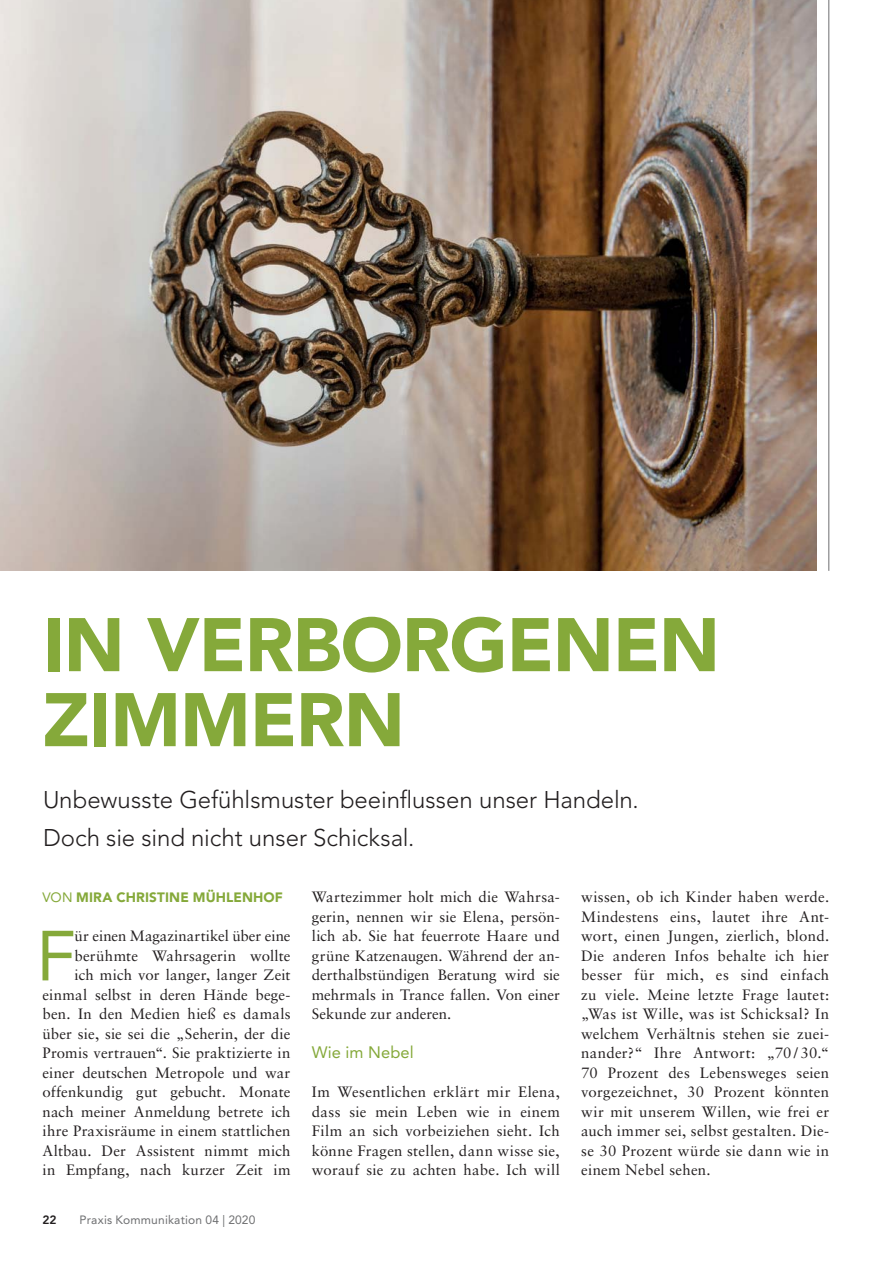
<style>
.page{position:relative;width:893px;height:1263px;background:#fff}
.page>*{position:absolute;margin:0;border:0;box-sizing:border-box;transform-origin:0 0}
.t1{font:900 75px/75px "Avenir LT Std";letter-spacing:-.015em;color:#85a93a}
.t2{font:70.05px "Avenir LT Std";color:#85a93a}
.t3{font:300 24px/37.5px "Avenir LT Std";color:#231f20}
.t4{font:16.5px "Avenir LT Std";color:#85a93a}
.t5{font:15px/19.5px "Sabon LT Std";letter-spacing:.01em;color:#231f20;text-align:justify}
.t6{font:900 13.5px "Avenir LT Std";letter-spacing:.01em;color:#85a93a}
.t7{font:12px "Avenir LT Std";letter-spacing:.015em;color:#6d6e70}
.t8{font:800 12px "Avenir LT Std";color:#231f20}
.s1{font-weight:400}
</style>
<div class="page">
<img style="left:0;top:0;width:816px;height:571px">
<hr style="left:828px;top:0;width:1px;height:571px;background:#6d6e70">
<h1 class="t1" style="left:43px;top:611px;width:679px">IN VERBORGENEN<br>ZIMMERN</h1>
<h3 class="t3" style="left:43px;top:782px;width:597px">Unbewusste Gefühlsmuster beeinflussen unser Handeln.<br>Doch sie sind nicht unser Schicksal.</h3>
<p class="t6" style="left:43px;top:891px;width:242px"><span class="s1">VON</span> MIRA CHRISTINE MÜHLENHOF</p>
<p class="t5" style="left:43px;top:927px;width:250px;text-align:right">ür einen Magazinartikel über eine berühmte Wahrsagerin wollte<br>ich mich vor langer, langer Zeit einmal selbst in deren Hände bege&shy;ben. In den Medien hieß es damals über sie, sie sei die „Seherin, der die Promis vertrauen“. Sie praktizierte in einer deutschen Metropole und war offenkundig gut gebucht. Monate nach meiner Anmeldung betrete ich ihre Praxisräume in einem stattlichen Altbau. Der Assistent nimmt mich in Empfang, nach kurzer Zeit im</p>
<h2 class="t2" style="left:36px;top:922px;width:40px">F</h2>
<p class="t8" style="left:43px;top:1213px;width:16px">22</p>
<p class="t7" style="left:80px;top:1213px;width:177px">Praxis Kommunikation 04 | 2020</p>
<p class="t5" style="left:312px;top:888px;width:250px">Wartezimmer holt mich die Wahrsa&shy;gerin, nennen wir sie Elena, persön&shy;lich ab. Sie hat feuerrote Haare und grüne Katzenaugen. Während der an&shy;derthalbstündigen Beratung wird sie mehrmals in Trance fallen. Von einer Sekunde zur anderen.</p>
<p class="t4" style="left:312px;top:1045px;width:103px">Wie im Nebel</p>
<p class="t5" style="left:312px;top:1083px;width:250px">Im Wesentlichen erklärt mir Elena, dass sie mein Leben wie in einem Film an sich vorbeiziehen sieht. Ich könne Fragen stellen, dann wisse sie, worauf sie zu achten habe. Ich will</p>
<p class="t5" style="left:581px;top:888px;width:250px">wissen, ob ich Kinder haben werde.<br>Mindestens eins, lautet ihre Ant&shy;wort, einen Jungen, zierlich, blond.<br>Die anderen Infos behalte ich hier besser für mich, es sind einfach zu viele. Meine letzte Frage lautet: „Was ist Wille, was ist Schicksal? In welchem Verhältnis stehen sie zuei&shy;nander?“ Ihre Antwort: „70 / 30.“ 70 Prozent des Lebensweges seien vorgezeichnet, 30 Prozent könnten wir mit unserem Willen, wie frei er auch immer sei, selbst gestalten. Die&shy;se 30 Prozent würde sie dann wie in einem Nebel sehen.</p>
</div>
